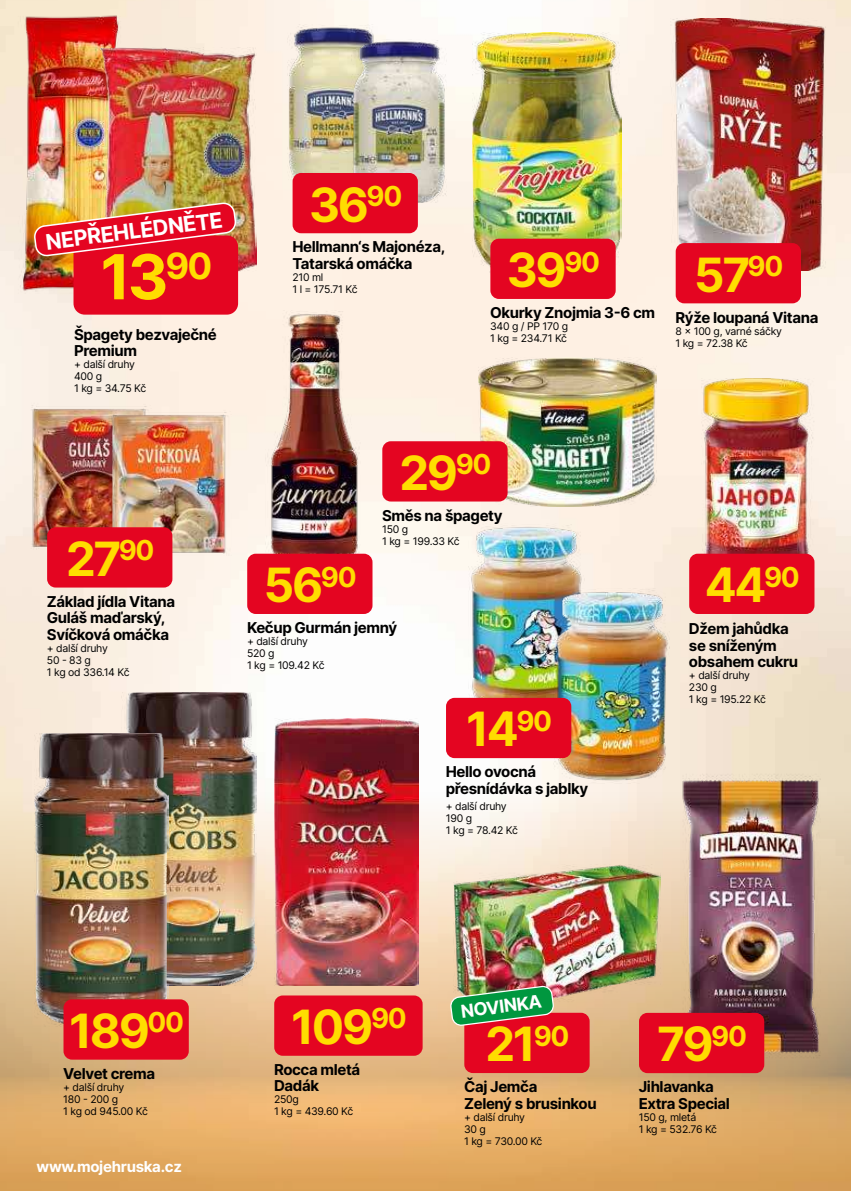
<style>
.page{position:relative;width:851px;height:1191px;background:#fff}
.page>*{position:absolute;margin:0;border:0;box-sizing:border-box;transform-origin:0 0}
.t1{font:700 62.1px "Inter";color:#fd0}
.t2{font:700 47.25px "Inter";letter-spacing:-.05em;color:#fd0}
.t3{font:700 21.6px "Inter";color:#fff}
.t4{font:700 18px "Inter";color:#fff}
.t5{font:700 15px/16.5px "Inter";letter-spacing:-.025em;color:#000}
.t6{font:700 15px "Inter";letter-spacing:-.02em;color:#fff}
.t7{font:10.5px/12px "Inter";letter-spacing:-.025em;color:#000}
</style>
<div class="page">
<img style="left:0;top:0;width:850px;height:750px">
<img style="left:0;top:750px;width:850px;height:441px">
<img style="left:675px;top:378px;width:158px;height:238px">
<div style="left:689px;top:553px;width:125px;height:61px;background:#e40521;border-radius:9px"></div>
<img style="left:10px;top:8px;width:121px;height:289px">
<img style="left:101px;top:48px;width:155px;height:224px">
<div style="left:73px;top:235px;width:165px;height:80px;background:#e40521;border-radius:11px"></div>
<img style="left:34px;top:203px;width:202px;height:53px">
<img style="left:287px;top:25px;width:95px;height:164px">
<img style="left:351px;top:40px;width:95px;height:162px">
<img style="left:670px;top:18px;width:167px;height:252px">
<div style="left:292px;top:173px;width:126px;height:60px;background:#e40521;border-radius:9px"></div>
<div style="left:675px;top:243px;width:125px;height:60px;background:#e40521;border-radius:9px"></div>
<img style="left:266px;top:310px;width:98px;height:243px">
<img style="left:23px;top:395px;width:133px;height:166px">
<img style="left:102px;top:400px;width:133px;height:167px">
<div style="left:47px;top:527px;width:125px;height:60px;background:#e40521;border-radius:9px"></div>
<img style="left:469px;top:523px;width:115px;height:175px">
<img style="left:554px;top:588px;width:115px;height:195px">
<div style="left:446px;top:698px;width:125px;height:60px;background:#e40521;border-radius:9px"></div>
<img style="left:648px;top:765px;width:202px;height:301px">
<div style="left:639px;top:1012px;width:125px;height:61px;background:#e40521;border-radius:9px"></div>
<div style="left:247px;top:553px;width:125px;height:61px;background:#e40521;border-radius:9px"></div>
<div style="left:274px;top:995px;width:148px;height:60px;background:#e40521;border-radius:9px"></div>
<img style="left:478px;top:358px;width:178px;height:148px">
<div style="left:382px;top:441px;width:125px;height:60px;background:#e40521;border-radius:9px"></div>
<img style="left:453px;top:864px;width:207px;height:148px">
<div style="left:464px;top:1012px;width:125px;height:61px;background:#e40521;border-radius:9px"></div>
<img style="left:450px;top:986px;width:103px;height:39px">
<img style="left:274px;top:718px;width:144px;height:267px">
<img style="left:122px;top:692px;width:134px;height:293px">
<img style="left:34px;top:733px;width:135px;height:293px">
<div style="left:63px;top:999px;width:126px;height:60px;background:#e40521;border-radius:9px"></div>
<img style="left:472px;top:33px;width:149px;height:245px">
<div style="left:490px;top:239px;width:125px;height:60px;background:#e40521;border-radius:9px"></div>
<h3 class="t3" style="left:44px;top:226px;width:180px;rotate:-7deg">NEPŘEHLÉDNĚTE</h3>
<h1 class="t1" style="left:100px;top:241px;width:114px">13<sup>90</sup></h1>
<h3 class="t5" style="left:74px;top:325px;width:144px">Špagety bezvaječné<br>Premium</h3>
<p class="t7" style="left:74px;top:359px;width:74px">+ další druhy<br>400 g<br>1 kg = 34.75 Kč</p>
<h2 class="t2" style="left:66px;top:532px;width:90px">27<sup>90</sup></h2>
<h3 class="t5" style="left:47px;top:592px;width:130px">Základ jídla Vitana<br>Guláš maďarský,<br>Svíčková omáčka</h3>
<p class="t7" style="left:47px;top:643px;width:84px">+ další druhy<br>50 - 83 g<br>1 kg od 336.14 Kč</p>
<h2 class="t2" style="left:309px;top:178px;width:95px">36<sup>90</sup></h2>
<h3 class="t5" style="left:292px;top:238px;width:154px">Hellmann‘s Majonéza,<br>Tatarská omáčka</h3>
<p class="t7" style="left:292px;top:271px;width:67px">210 ml<br>1 l = 175.71 Kč</p>
<h2 class="t2" style="left:506px;top:243px;width:95px">39<sup>90</sup></h2>
<h3 class="t5" style="left:490px;top:304px;width:166px">Okurky Znojmia 3-6 cm</h3>
<p class="t7" style="left:490px;top:321px;width:79px">340 g / PP 170 g<br>1 kg = 234.71 Kč</p>
<h2 class="t2" style="left:694px;top:240px;width:91px">57<sup>90</sup></h2>
<h3 class="t5" style="left:675px;top:308px;width:144px">Rýže loupaná Vitana</h3>
<p class="t7" style="left:675px;top:324px;width:108px">8 x 100 g, varné sáčky<br>1 kg = 72.38 Kč</p>
<h2 class="t2" style="left:399px;top:446px;width:93px">29<sup>90</sup></h2>
<h3 class="t5" style="left:382px;top:506px;width:122px">Směs na špagety</h3>
<p class="t7" style="left:382px;top:524px;width:79px">150 g<br>1 kg = 199.33 Kč</p>
<h2 class="t2" style="left:264px;top:551px;width:94px">56<sup>90</sup></h2>
<h3 class="t5" style="left:247px;top:619px;width:152px">Kečup Gurmán jemný</h3>
<p class="t7" style="left:247px;top:636px;width:79px">+ další druhy<br>520 g<br>1 kg = 109.42 Kč</p>
<h2 class="t2" style="left:466px;top:702px;width:88px">14<sup>90</sup></h2>
<h3 class="t5" style="left:446px;top:763px;width:144px">Hello ovocná přesnídávka s jablky</h3>
<p class="t7" style="left:446px;top:801px;width:74px">+ další druhy<br>190 g<br>1 kg = 78.42 Kč</p>
<h2 class="t2" style="left:704px;top:558px;width:97px">44<sup>90</sup></h2>
<h3 class="t5" style="left:688px;top:620px;width:111px">Džem jahůdka se sníženým obsahem cukru</h3>
<p class="t7" style="left:688px;top:670px;width:78px">+ další druhy<br>230 g<br>1 kg = 195.22 Kč</p>
<h2 class="t2" style="left:69px;top:1004px;width:116px">189<sup>00</sup></h2>
<h3 class="t5" style="left:63px;top:1064px;width:93px">Velvet crema</h3>
<p class="t7" style="left:63px;top:1081px;width:86px">+ další druhy<br>180 - 200 g<br>1 kg od 945.00 Kč</p>
<h3 class="t6" style="left:37px;top:1155px;width:147px">www.mojehruska.cz</h3>
<h2 class="t2" style="left:291px;top:1000px;width:117px">109<sup>90</sup></h2>
<h3 class="t5" style="left:274px;top:1060px;width:88px">Rocca mletá<br>Dadák</h3>
<p class="t7" style="left:274px;top:1094px;width:81px">250g<br>1 kg = 439.60 Kč</p>
<h3 class="t4" style="left:459px;top:998px;width:83px;rotate:-7deg">NOVINKA</h3>
<h2 class="t2" style="left:485px;top:1017px;width:85px">21<sup>90</sup></h2>
<h3 class="t5" style="left:464px;top:1078px;width:134px">Čaj Jemča<br>Zelený s brusinkou</h3>
<p class="t7" style="left:464px;top:1111px;width:80px">+ další druhy<br>30 g<br>1 kg = 730.00 Kč</p>
<h2 class="t2" style="left:657px;top:1017px;width:91px">79<sup>90</sup></h2>
<h3 class="t5" style="left:638px;top:1078px;width:93px">Jihlavanka<br>Extra Special</h3>
<p class="t7" style="left:638px;top:1110px;width:80px">150 g, mletá<br>1 kg = 532.76 Kč</p>
</div>
